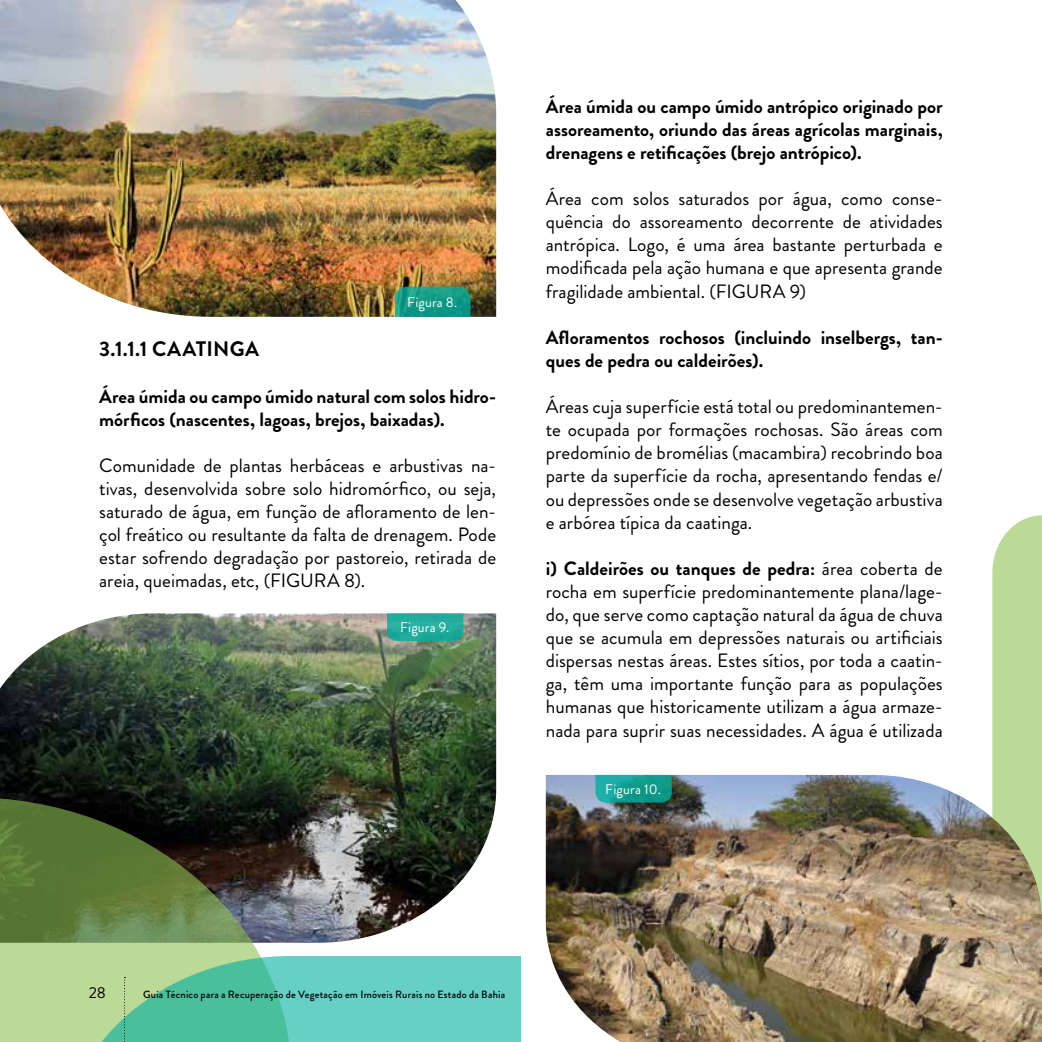
<style>
.page{position:relative;width:1042px;height:1042px;background:#fff}
.page>*{position:absolute;margin:0;border:0;box-sizing:border-box;transform-origin:0 0}
.t1{font:700 21px "Brandon Grotesque";letter-spacing:.015em;color:#000}
.t2{font:19.25px/23.1px "Brandon Grotesque";color:#000;text-align:justify}
.t3{font:700 19.25px/23.1px "Brandon Grotesque";color:#000}
.t4{font:15.75px "Brandon Grotesque";color:#000}
.t5{font:14px "Brandon Grotesque";letter-spacing:.015em;color:#fff}
.t6{font:500 10.5px "Brandon Grotesque";letter-spacing:.02em;color:#000}
.s1{font-weight:700}
</style>
<div class="page">
<img style="left:0;top:613px;width:496px;height:330px">
<svg style="left:0;top:797px;width:291px;height:245px;background:#5c6f44"></svg>
<img style="left:0;top:0;width:496px;height:317px">
<div style="left:992px;top:515px;width:50px;height:260px;background:#bbd997"></div>
<img style="left:546px;top:775px;width:496px;height:267px">
<svg style="left:395px;top:287px;width:75px;height:30px;background:#169a85"></svg>
<svg style="left:595px;top:775px;width:77px;height:27px;background:#159f93"></svg>
<svg style="left:387px;top:613px;width:76px;height:28px;background:#25ab9d"></svg>
<svg style="left:61px;top:956px;width:460px;height:86px;background:#70ccb1"></svg>
<p class="t5" style="left:407px;top:292px;width:52px">Figura 8.</p>
<p class="t1" style="left:99px;top:334px;width:161px">3.1.1.1 CAATINGA</p>
<p class="t3" style="left:99px;top:385px;width:398px">Área úmida ou campo úmido natural com solos hidro&shy;mórficos (nascentes, lagoas, brejos, baixadas).</p>
<p class="t2" style="left:99px;top:454px;width:398px">Comunidade de plantas herbáceas e arbustivas na&shy;tivas, desenvolvida sobre solo hidromórfico, ou seja, saturado de água, em função de afloramento de len&shy;çol freático ou resultante da falta de drenagem. Pode estar sofrendo degradação por pastoreio, retirada de areia, queimadas, etc, (FIGURA 8).</p>
<p class="t5" style="left:400px;top:618px;width:51px">Figura 9.</p>
<p class="t3" style="left:546px;top:95px;width:398px;text-align:justify">Área úmida ou campo úmido antrópico originado por assoreamento, oriundo das áreas agrícolas marginais, drenagens e retificações (brejo antrópico).</p>
<p class="t2" style="left:546px;top:187px;width:398px">Área com solos saturados por água, como conse&shy;quência do assoreamento decorrente de atividades antrópica. Logo, é uma área bastante perturbada e modificada pela ação humana e que apresenta grande fragilidade ambiental. (FIGURA 9)</p>
<p class="t3" style="left:546px;top:326px;width:398px">Afloramentos rochosos (incluindo inselbergs, tan&shy;ques de pedra ou caldeirões).</p>
<p class="t2" style="left:546px;top:395px;width:398px">Áreas cuja superfície está total ou predominantemen&shy;te ocupada por formações rochosas. São áreas com predomínio de bromélias (macambira) recobrindo boa parte da superfície da rocha, apresentando fendas e/ ou depressões onde se desenvolve vegetação arbustiva e arbórea típica da caatinga.</p>
<p class="t2" style="left:546px;top:557px;width:398px"><span class="s1">i) Caldeirões ou tanques de pedra:</span> área coberta de rocha em superfície predominantemente plana/lage&shy;do, que serve como captação natural da água de chuva que se acumula em depressões naturais ou artificiais dispersas nestas áreas. Estes sítios, por toda a caatin&shy;ga, têm uma importante função para as populações humanas que historicamente utilizam a água armaze&shy;nada para suprir suas necessidades. A água é utilizada</p>
<p class="t5" style="left:605px;top:779px;width:57px">Figura 10.</p>
<p class="t4" style="left:89px;top:981px;width:19px">28</p>
<p class="t6" style="left:143px;top:986px;width:364px">Guia Técnico para a Recuperação de Vegetação em Imóveis Rurais no Estado da Bahia</p>
</div>
